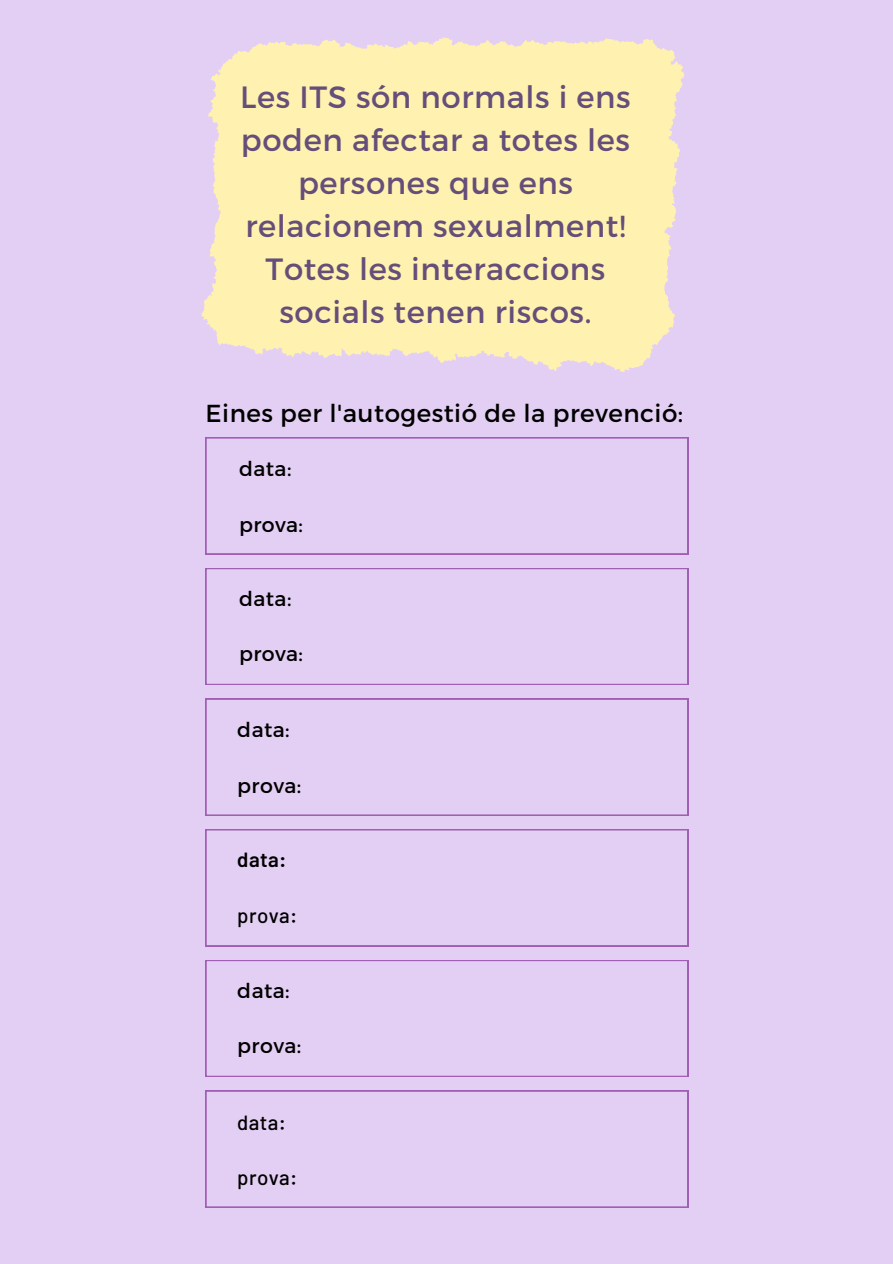
<style>
.page{position:relative;width:893px;height:1264px;background:#fff}
.page>*{position:absolute;margin:0;border:0;box-sizing:border-box;transform-origin:0 0}
.t1{font:30.75px/43px "Montserrat";letter-spacing:.02em;color:#654e79;text-align:center}
.t2{font:24.6px "Montserrat";letter-spacing:.02em;color:#000}
.t3{font:20.55px "Montserrat";letter-spacing:.02em;color:#000}
.t4{font:500 20.55px "Barlow";letter-spacing:.02em;color:#000}
.t5{font:600 20.55px "Barlow";color:#000}
</style>
<div class="page">
<div style="left:0;top:0;width:892px;height:1263px;background:#e4cff4"></div>
<svg style="left:206px;top:437px;width:482px;height:117px"></svg>
<svg style="left:206px;top:568px;width:482px;height:117px"></svg>
<svg style="left:206px;top:698px;width:482px;height:117px"></svg>
<svg style="left:206px;top:829px;width:482px;height:117px"></svg>
<svg style="left:206px;top:960px;width:482px;height:116px"></svg>
<svg style="left:206px;top:1090px;width:482px;height:117px"></svg>
<svg style="left:201px;top:37px;width:483px;height:335px;background:#fbedb8"></svg>
<p class="t1" style="left:240px;top:74px;width:392px">Les ITS són normals i ens poden afectar a totes les persones que ens relacionem sexualment!<br>Totes les interaccions socials tenen riscos.</p>
<p class="t2" style="left:205px;top:397px;width:479px">Eines per l'autogestió de la prevenció:</p>
<p class="t3" style="left:239px;top:456px;width:54px">data:</p>
<p class="t3" style="left:239px;top:511px;width:65px">prova:</p>
<p class="t3" style="left:239px;top:585px;width:54px">data:</p>
<p class="t3" style="left:239px;top:640px;width:65px">prova:</p>
<p class="t3" style="left:237px;top:716px;width:54px">data:</p>
<p class="t3" style="left:237px;top:771px;width:65px">prova:</p>
<p class="t5" style="left:237px;top:846px;width:51px">data:</p>
<p class="t4" style="left:237px;top:902px;width:62px">prova:</p>
<p class="t3" style="left:237px;top:977px;width:54px">data:</p>
<p class="t3" style="left:237px;top:1032px;width:65px">prova:</p>
<p class="t4" style="left:237px;top:1109px;width:50px">data:</p>
<p class="t4" style="left:237px;top:1164px;width:62px">prova:</p>
</div>
